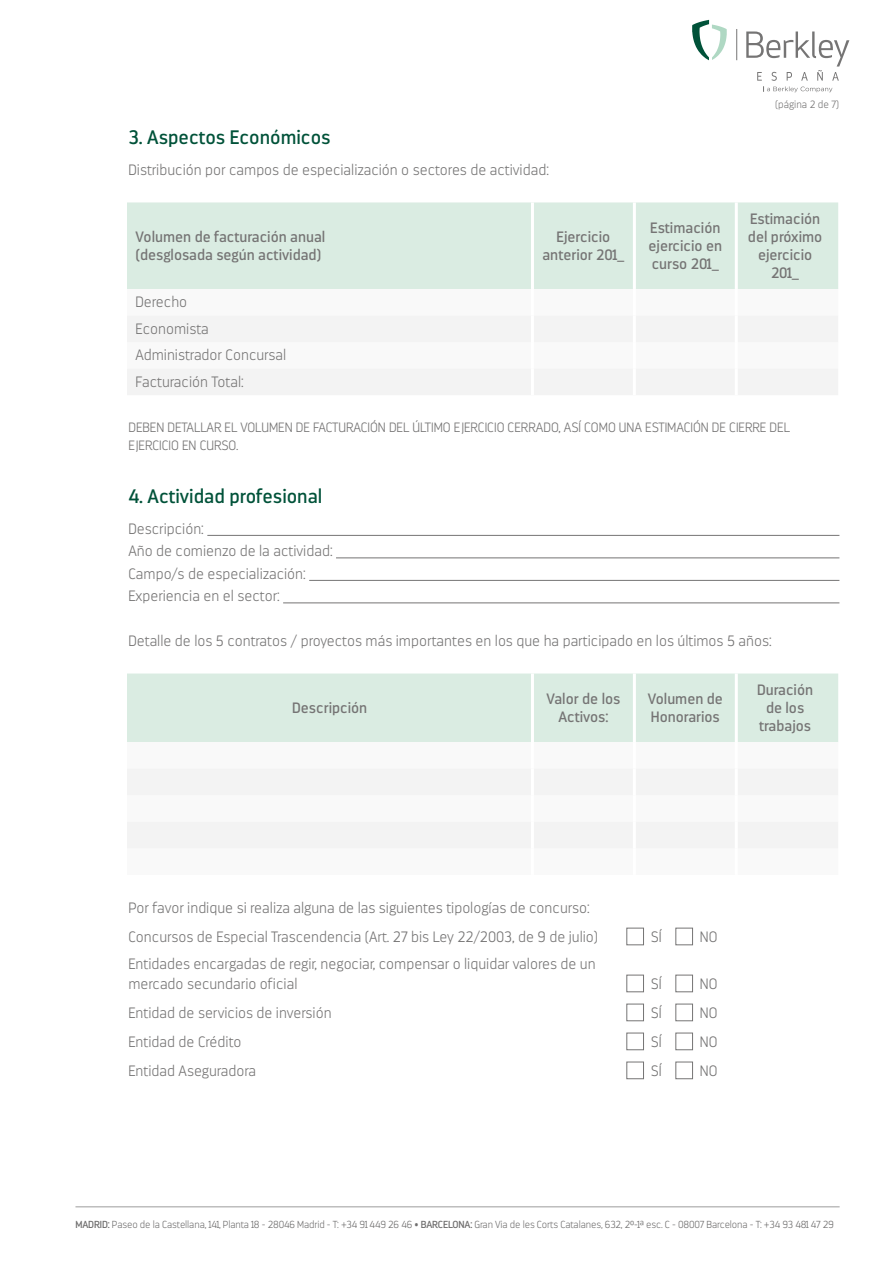
<style>
.page{position:relative;width:893px;height:1263px;background:#fff}
.page>*{position:absolute;margin:0;border:0;box-sizing:border-box;transform-origin:0 0}
.t1{font:19.5px "Darwin";color:#005239}
.t2{font:200 15px/22.5px "Darwin";color:#757474}
.t3{font:15px/18px "Darwin";color:#757474;text-align:center}
.t4{font:200 13.5px/18px "Darwin";color:#757474}
.t5{font:200 10.5px "Darwin";color:#757474}
.t6{font:200 10.2px "Darwin";letter-spacing:-.01em;color:#706f6f}
.s1{font-weight:400}
</style>
<div class="page">
<svg style="left:692px;top:20px;width:35px;height:40px"></svg>
<hr style="left:736px;top:29px;width:1px;height:31px;background:#757474">
<svg style="left:746px;top:32px;width:103px;height:60px"></svg>
<hr style="left:75px;top:1206px;width:765px;height:1px;background:#9d9d9c">
<hr style="left:207px;top:535px;width:632px;height:1px;background:#757474">
<hr style="left:336px;top:557px;width:503px;height:1px;background:#757474">
<hr style="left:309px;top:580px;width:530px;height:1px;background:#757474">
<hr style="left:283px;top:602px;width:556px;height:1px;background:#757474">
<div style="left:626px;top:928px;width:18px;height:17px;background:#fff;border:1px solid #757474"></div>
<div style="left:675px;top:928px;width:18px;height:17px;background:#fff;border:1px solid #757474"></div>
<div style="left:626px;top:975px;width:18px;height:17px;background:#fff;border:1px solid #757474"></div>
<div style="left:675px;top:975px;width:18px;height:17px;background:#fff;border:1px solid #757474"></div>
<div style="left:626px;top:1004px;width:18px;height:17px;background:#fff;border:1px solid #757474"></div>
<div style="left:675px;top:1004px;width:18px;height:17px;background:#fff;border:1px solid #757474"></div>
<div style="left:626px;top:1033px;width:18px;height:17px;background:#fff;border:1px solid #757474"></div>
<div style="left:675px;top:1033px;width:18px;height:17px;background:#fff;border:1px solid #757474"></div>
<div style="left:626px;top:1062px;width:18px;height:17px;background:#fff;border:1px solid #757474"></div>
<div style="left:675px;top:1062px;width:18px;height:17px;background:#fff;border:1px solid #757474"></div>
<div style="left:127px;top:202px;width:711px;height:87px;background:#daece2"></div>
<div style="left:127px;top:316px;width:711px;height:79px;background:#f3f3f3"></div>
<hr style="left:531px;top:202px;width:3px;height:87px;background:#fff">
<hr style="left:633px;top:202px;width:3px;height:87px;background:#fff">
<hr style="left:735px;top:202px;width:3px;height:87px;background:#fff">
<hr style="left:531px;top:316px;width:3px;height:26px;background:#fff">
<hr style="left:633px;top:316px;width:3px;height:26px;background:#fff">
<hr style="left:735px;top:316px;width:3px;height:26px;background:#fff">
<hr style="left:531px;top:342px;width:3px;height:27px;background:#fff">
<hr style="left:633px;top:342px;width:3px;height:27px;background:#fff">
<hr style="left:735px;top:342px;width:3px;height:27px;background:#fff">
<hr style="left:531px;top:369px;width:3px;height:26px;background:#fff">
<hr style="left:633px;top:369px;width:3px;height:26px;background:#fff">
<hr style="left:735px;top:369px;width:3px;height:26px;background:#fff">
<div style="left:127px;top:673px;width:711px;height:69px;background:#daece2"></div>
<div style="left:127px;top:769px;width:711px;height:79px;background:#f3f3f3"></div>
<hr style="left:531px;top:673px;width:3px;height:69px;background:#fff">
<hr style="left:633px;top:673px;width:3px;height:69px;background:#fff">
<hr style="left:735px;top:673px;width:3px;height:69px;background:#fff">
<hr style="left:531px;top:769px;width:3px;height:26px;background:#fff">
<hr style="left:633px;top:769px;width:3px;height:26px;background:#fff">
<hr style="left:735px;top:769px;width:3px;height:26px;background:#fff">
<hr style="left:531px;top:795px;width:3px;height:27px;background:#fff">
<hr style="left:633px;top:795px;width:3px;height:27px;background:#fff">
<hr style="left:735px;top:795px;width:3px;height:27px;background:#fff">
<hr style="left:531px;top:822px;width:3px;height:26px;background:#fff">
<hr style="left:633px;top:822px;width:3px;height:26px;background:#fff">
<hr style="left:735px;top:822px;width:3px;height:26px;background:#fff">
<h1 class="t1" style="left:128px;top:126px;width:204px">3. Aspectos Económicos</h1>
<p class="t2" style="left:128px;top:159px;width:422px">Distribución por campos de especialización o sectores de actividad:</p>
<p class="t5" style="left:775px;top:98px;width:65px">(página 2 de 7)</p>
<p class="t3" style="left:136px;top:228px;width:191px;text-align:left">Volumen de facturación anual (desglosada según actividad)</p>
<p class="t3" style="left:542px;top:228px;width:83px">Ejercicio anterior 201_</p>
<p class="t3" style="left:648px;top:219px;width:75px;text-align:justify">Estimación ejercicio en curso 201_</p>
<p class="t3" style="left:748px;top:210px;width:76px">Estimación del próximo ejercicio<br>201_</p>
<p class="t2" style="left:135px;top:289px;width:152px;line-height:26.5px">Derecho<br>Economista<br>Administrador Concursal<br>Facturación Total:</p>
<p class="t4" style="left:128px;top:419px;width:663px">DEBEN DETALLAR EL VOLUMEN DE FACTURACIÓN DEL ÚLTIMO EJERCICIO CERRADO, ASÍ COMO UNA ESTIMACIÓN DE CIERRE DEL<br>EJERCICIO EN CURSO.</p>
<h1 class="t1" style="left:128px;top:484px;width:196px">4. Actividad profesional</h1>
<p class="t2" style="left:128px;top:518px;width:206px">Descripción:<br>Año de comienzo de la actividad:<br>Campo/s de especialización:<br>Experiencia en el sector:</p>
<p class="t2" style="left:128px;top:630px;width:645px">Detalle de los 5 contratos / proyectos más importantes en los que ha participado en los últimos 5 años:</p>
<p class="t3" style="left:292px;top:699px;width:77px">Descripción</p>
<p class="t3" style="left:546px;top:690px;width:75px">Valor de los<br>Activos:</p>
<p class="t3" style="left:648px;top:690px;width:77px;text-align:left">Volumen de<br>Honorarios</p>
<p class="t3" style="left:757px;top:681px;width:58px">Duración de los trabajos</p>
<p class="t2" style="left:128px;top:894px;width:471px;line-height:29px">Por favor indique si realiza alguna de las siguientes tipologías de concurso:<br>Concursos de Especial Trascendencia (Art. 27 bis Ley 22/2003, de 9 de julio)</p>
<p class="t2" style="left:128px;top:953px;width:469px;line-height:20.4px">Entidades encargadas de regir, negociar, compensar o liquidar valores de un mercado secundario oficial￼</p>
<p class="t2" style="left:651px;top:926px;width:12px">SÍ</p>
<p class="t2" style="left:700px;top:926px;width:19px">NO</p>
<p class="t2" style="left:651px;top:973px;width:12px">SÍ</p>
<p class="t2" style="left:700px;top:973px;width:19px">NO</p>
<p class="t2" style="left:128px;top:1002px;width:205px">Entidad de servicios de inversión</p>
<p class="t2" style="left:651px;top:1002px;width:12px">SÍ</p>
<p class="t2" style="left:700px;top:1002px;width:19px">NO</p>
<p class="t2" style="left:128px;top:1031px;width:115px">Entidad de Crédito</p>
<p class="t2" style="left:651px;top:1031px;width:12px">SÍ</p>
<p class="t2" style="left:700px;top:1031px;width:19px">NO</p>
<p class="t2" style="left:128px;top:1060px;width:129px">Entidad Aseguradora</p>
<p class="t2" style="left:651px;top:1060px;width:12px">SÍ</p>
<p class="t2" style="left:700px;top:1060px;width:19px">NO</p>
<p class="t6" style="left:75px;top:1219px;width:760px"><span class="s1">MADRID:</span> Paseo de la Castellana, 141, Planta 18 - 28046 Madrid - T: +34 91 449 26 46 • <span class="s1">BARCELONA:</span> Gran Via de les Corts Catalanes, 632, 2º-1ª esc. C - 08007 Barcelona - T: +34 93 481 47 29</p>
</div>
